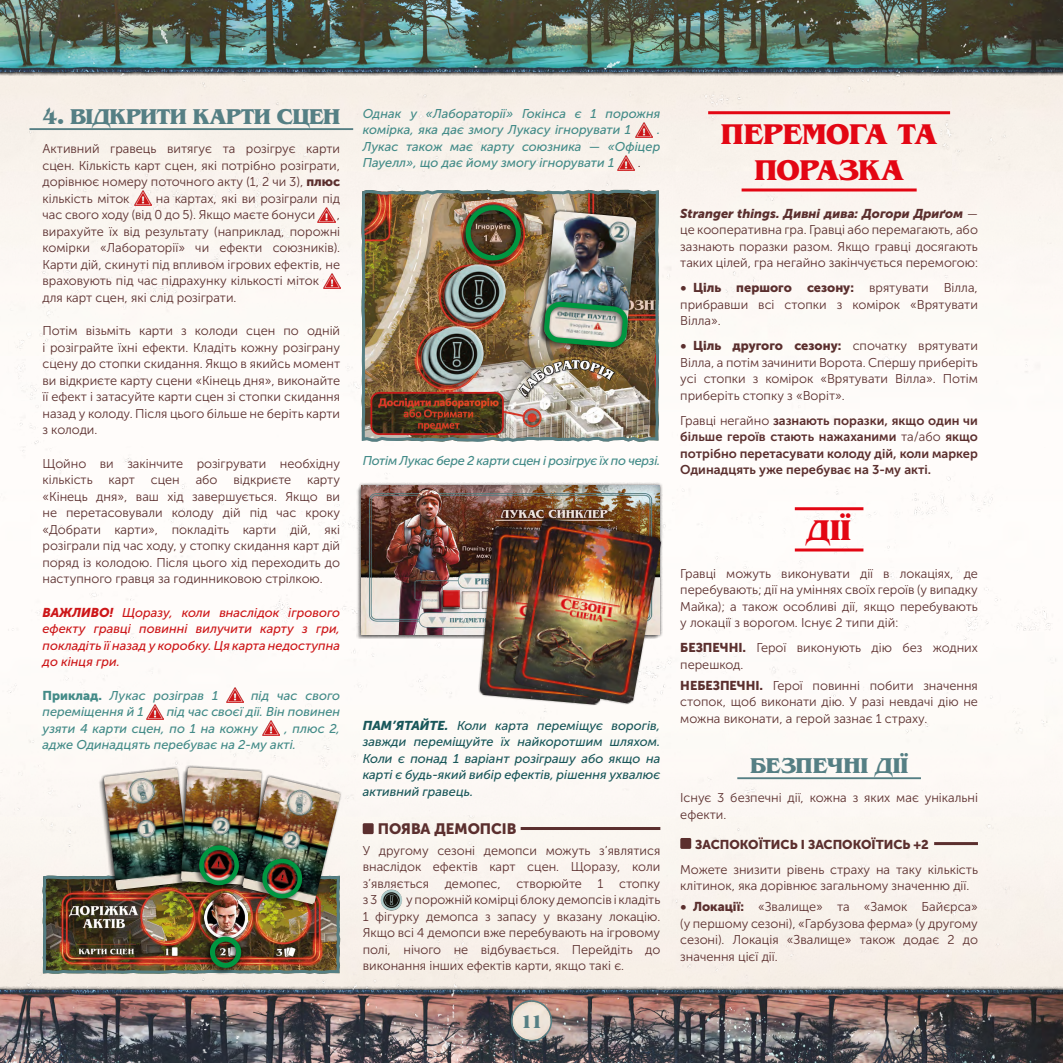
<style>
.page{position:relative;width:1063px;height:1063px;background:#fff}
.page>*{position:absolute;margin:0;border:0;box-sizing:border-box;transform-origin:0 0}
.t1{font:700 30px/36px "AG Benguiat Cyr";letter-spacing:-.01em;color:#e30613;text-align:center}
.t2{font:700 22.5px "AG Benguiat Cyr";letter-spacing:-.015em;color:#557f84}
.t3{font:700 19.5px "AG Benguiat Cyr";color:#557f84}
.t4{font:15px "Museo Sans Cyrl 900";color:#5b2f2e}
.t5{font:12.75px/16.5px "Museo Sans Cyrl 300";color:#5b2f2e;text-align:justify}
.t6{font:italic 12.75px/16.5px "Museo Sans Cyrillic 500";color:#438b88}
.t7{font:italic 12.75px/16.5px "Museo Sans Cyrillic 500";color:#19575a;text-align:justify}
.t8{font:12.75px/16.5px "Museo Sans Cyrl 700";color:#5b2f2e;text-align:justify}
.t9{font:italic 12.75px/16.5px "Museo Sans Cyrillic 500";color:#cd1719;text-align:justify}
.t10{font:12.75px "Museo Sans Cyrillic 900";color:#5b2f2e}
.t11{font:italic 12.75px "Museo Sans Cyrillic 500";letter-spacing:-.02em;color:#438b88}
.t12{font:italic 12.75px "Museo Sans Cyrillic 900";color:#5b2f2e}
.t13{font:12.75px "Museo Sans Cyrl 900";color:#5b2f2e}
.s1{font-family:"Museo Sans Cyrl 900"}
.s2{font-family:"Museo Sans Cyrillic 900"}
.s3{font-family:"Museo Sans Cyrillic 900";font-style:normal}
.s4{font-family:"Museo Sans Cyrl 300";font-style:normal}
.s5{font-family:"Museo Sans Cyrl 300"}
</style>
<div class="page">
<img style="left:0;top:76px;width:1063px;height:910px">
<svg style="left:0;top:72px;width:1063px;height:4px;background:#9e9a95"></svg>
<img style="left:594px;top:0;width:469px;height:72px">
<svg style="left:0;top:986px;width:1063px;height:4px;background:#b3afaa"></svg>
<img style="left:146px;top:990px;width:917px;height:73px">
<img style="left:0;top:990px;width:146px;height:73px">
<img style="left:0;top:0;width:593px;height:72px">
<img style="left:512px;top:1002px;width:39px;height:38px;border-radius:19px">
<div style="left:511px;top:1000px;width:41px;height:41px;border:2px solid #557f84;border-radius:50%"></div>
<img style="left:41px;top:765px;width:303px;height:210px">
<hr style="left:521px;top:827px;width:139px;height:3px;background:#5b2f2e">
<img style="left:360px;top:188px;width:301px;height:256px">
<div style="left:418px;top:327px;width:61px;height:60px;background:#000;opacity:.35"></div>
<div style="left:420px;top:335px;width:51px;height:50px;background:#000;opacity:.75"></div>
<div style="left:440px;top:265px;width:61px;height:60px;background:#000;opacity:.35"></div>
<div style="left:443px;top:273px;width:50px;height:50px;background:#000;opacity:.75"></div>
<div style="left:426px;top:323px;width:60px;height:60px;background:#000;opacity:.35"></div>
<div style="left:437px;top:325px;width:47px;height:47px;background:#fff;opacity:.75"></div>
<div style="left:428px;top:331px;width:51px;height:50px;background:#000;opacity:.75"></div>
<div style="left:448px;top:261px;width:60px;height:60px;background:#000;opacity:.35"></div>
<div style="left:459px;top:263px;width:47px;height:47px;background:#fff;opacity:.75"></div>
<div style="left:450px;top:269px;width:51px;height:50px;background:#000;opacity:.75"></div>
<div style="left:358px;top:482px;width:305px;height:156px;background:#000;opacity:.75"></div>
<img style="left:361px;top:485px;width:298px;height:149px">
<div style="left:437px;top:584px;width:29px;height:29px;background:#000;opacity:.35"></div>
<div style="left:442px;top:589px;width:19px;height:18px;background:#fff;opacity:.75"></div>
<div style="left:442px;top:590px;width:18px;height:17px;background:#000;opacity:.75"></div>
<img style="left:477px;top:515px;width:187px;height:192px">
<img style="left:514px;top:518px;width:148px;height:186px">
<div style="left:458px;top:204px;width:64px;height:64px;background:#000;opacity:.5"></div>
<img style="left:459px;top:199px;width:68px;height:68px">
<div style="left:537px;top:301px;width:92px;height:54px;background:#000;opacity:.5"></div>
<img style="left:540px;top:208px;width:99px;height:143px">
<hr style="left:29px;top:128px;width:324px;height:2px;background:#557f84">
<img style="left:134px;top:191px;width:17px;height:15px">
<img style="left:318px;top:207px;width:17px;height:15px">
<img style="left:323px;top:273px;width:17px;height:15px">
<img style="left:226px;top:688px;width:17px;height:15px">
<img style="left:147px;top:704px;width:17px;height:15px">
<img style="left:263px;top:721px;width:17px;height:15px">
<img style="left:636px;top:123px;width:17px;height:15px">
<img style="left:617px;top:156px;width:17px;height:15px">
<div style="left:363px;top:823px;width:11px;height:11px;background:#5b2f2e"></div>
<img style="left:381px;top:889px;width:21px;height:22px;border-radius:11px">
<hr style="left:708px;top:111px;width:242px;height:3px;background:#e30613">
<hr style="left:742px;top:189px;width:175px;height:3px;background:#e30613">
<hr style="left:795px;top:507px;width:68px;height:3px;background:#e30613">
<hr style="left:795px;top:549px;width:68px;height:3px;background:#e30613">
<hr style="left:737px;top:777px;width:184px;height:2px;background:#557f84">
<div style="left:680px;top:838px;width:11px;height:11px;background:#5b2f2e"></div>
<hr style="left:934px;top:842px;width:44px;height:3px;background:#5b2f2e">
<h2 class="t2" style="left:43px;top:104px;width:299px">4. ВІДКРИТИ КАРТИ СЦЕН</h2>
<p class="t5" style="left:43px;top:141px;width:299px">Активний гравець витягує та розігрує карти сцен. Кількість карт сцен, які потрібно розіграти, дорівнює номеру поточного акту (1, 2 чи 3), <span class="s1">плюс </span>кількість міток</p>
<p class="t5" style="left:43px;top:190px;width:299px;text-indent:113px">на картах, які ви розіграли під час свого ходу (від 0 до 5). Якщо маєте бонуси</p>
<p class="t5" style="left:43px;top:207px;width:299px;text-align:left;text-indent:294px">, вирахуйте їх від результату (наприклад, порожні комірки «Лабораторії» чи ефекти союзників).<br>Карти дій, скинуті під впливом ігрових ефектів, не враховують під час підрахунку кількості міток для карт сцен, які слід розіграти.</p>
<p class="t5" style="left:43px;top:323px;width:299px">Потім візьміть карти з колоди сцен по одній і розіграйте їхні ефекти. Кладіть кожну розіграну сцену до стопки скидання. Якщо в якийсь момент ви відкриєте карту сцени «Кінець дня», виконайте її ефект і затасуйте карти сцен зі стопки скидання назад у колоду. Після цього більше не беріть карти з колоди.</p>
<p class="t5" style="left:43px;top:455px;width:299px">Щойно ви закінчите розігрувати необхідну кількість карт сцен або відкриєте карту «Кінець дня», ваш хід завершується. Якщо ви не перетасовували колоду дій під час кроку «Добрати карти», покладіть карти дій, які розіграли під час ходу, у стопку скидання карт дій поряд із колодою. Після цього хід переходить до наступного гравця за годинниковою стрілкою.</p>
<p class="t9" style="left:43px;top:604px;width:299px"><span class="s2">ВАЖЛИВО!</span> Щоразу, коли внаслідок ігрового ефекту гравці повинні вилучити карту з гри, покладіть її назад у коробку. Ця карта недоступна до кінця гри.</p>
<p class="t6" style="left:43px;top:687px;width:177px"><span class="s3">Приклад.</span> Лукас розіграв 1</p>
<p class="t6" style="left:251px;top:687px;width:91px">під час свого</p>
<p class="t6" style="left:43px;top:704px;width:103px">переміщення й 1</p>
<p class="t6" style="left:43px;top:704px;width:299px;text-indent:124px">під час своєї дії. Він повинен узяти 4 карти сцен, по 1 на кожну</p>
<p class="t6" style="left:43px;top:720px;width:299px;text-indent:242px">, плюс 2, адже Одинадцять перебуває на 2-му акті.</p>
<p class="t6" style="left:363px;top:105px;width:299px">Однак у «Лабораторії» Гокінса є 1 порожня комірка, яка дає змогу Лукасу ігнорувати 1</p>
<p class="t6" style="left:363px;top:122px;width:299px;text-align:justify;text-indent:295px">.<br>Лукас також має карту союзника — «Офіцер Пауелл», що дає йому змогу ігнорувати 1</p>
<p class="t5" style="left:638px;top:155px;width:4px">.</p>
<p class="t11" style="left:363px;top:454px;width:299px">Потім Лукас бере 2 карти сцен і розігрує їх по черзі.</p>
<p class="t7" style="left:363px;top:717px;width:299px"><span class="s2">ПАМ’ЯТАЙТЕ.</span> Коли карта переміщує ворогів, завжди переміщуйте їх найкоротшим шляхом.<br>Коли є понад 1 варіант розіграшу або якщо на карті є будь-який вибір ефектів, рішення ухвалює активний гравець.</p>
<p class="t4" style="left:378px;top:820px;width:140px">ПОЯВА ДЕМОПСІВ</p>
<p class="t5" style="left:363px;top:842px;width:299px">У другому сезоні демопси можуть з’являтися внаслідок ефектів карт сцен. Щоразу, коли з’являється демопес, створюйте 1 стопку з 3</p>
<p class="t5" style="left:363px;top:892px;width:299px;text-indent:43px">у порожній комірці блоку демопсів і кладіть 1 фігурку демопса з запасу у вказану локацію.<br>Якщо всі 4 демопси вже перебувають на ігровому полі, нічого не відбувається. Перейдіть до виконання інших ефектів карти, якщо такі є.</p>
<h3 class="t3" style="left:520px;top:1010px;width:25px">11</h3>
<h1 class="t1" style="left:721px;top:116px;width:218px">ПЕРЕМОГА ТА<br>ПОРАЗКА</h1>
<p class="t12" style="left:680px;top:206px;width:299px">Stranger things. Дивні дива: Догори Дриґом <span class="s4">—</span></p>
<p class="t5" style="left:680px;top:222px;width:299px">це кооперативна гра. Гравці або перемагають, або зазнають поразки разом. Якщо гравці досягають таких цілей, гра негайно закінчується перемогою:</p>
<p class="t10" style="left:680px;top:281px;width:299px">• Ціль першого сезону: <span class="s5">врятувати Вілла,</span></p>
<p class="t5" style="left:680px;top:296px;width:299px">прибравши всі стопки з комірок «Врятувати<br>Вілла».</p>
<p class="t10" style="left:680px;top:339px;width:299px">• Ціль другого сезону: <span class="s5">спочатку врятувати</span></p>
<p class="t5" style="left:680px;top:354px;width:299px">Вілла, а потім зачинити Ворота. Спершу приберіть усі стопки з комірок «Врятувати Вілла». Потім приберіть стопку з «Воріт».</p>
<p class="t8" style="left:680px;top:412px;width:299px"><span class="s5">Гравці негайно</span> зазнають поразки, якщо один чи більше героїв стають нажаханими <span class="s5">та/або</span> якщо потрібно перетасувати колоду дій, коли маркер Одинадцять уже перебуває на 3-му акті.</p>
<h1 class="t1" style="left:808px;top:512px;width:45px">ДІЇ</h1>
<p class="t5" style="left:680px;top:565px;width:299px">Гравці можуть виконувати дії в локаціях, де перебувають; дії на уміннях своїх героїв (у випадку Майка); а також особливі дії, якщо перебувають у локації з ворогом. Існує 2 типи дій:</p>
<p class="t5" style="left:680px;top:640px;width:299px"><span class="s1">БЕЗПЕЧНІ.</span> Герої виконують дію без жодних перешкод.</p>
<p class="t5" style="left:680px;top:677px;width:299px"><span class="s1">НЕБЕЗПЕЧНІ.</span> Герої повинні побити значення стопок, щоб виконати дію. У разі невдачі дію не можна виконати, а герой зазнає 1 страху.</p>
<h2 class="t2" style="left:750px;top:753px;width:160px">БЕЗПЕЧНІ ДІЇ</h2>
<p class="t5" style="left:680px;top:790px;width:299px">Існує 3 безпечні дії, кожна з яких має унікальні ефекти.</p>
<p class="t13" style="left:695px;top:837px;width:235px">ЗАСПОКОЇТИСЬ І ЗАСПОКОЇТИСЬ +2</p>
<p class="t5" style="left:680px;top:861px;width:299px">Можете знизити рівень страху на таку кількість клітинок, яка дорівнює загальному значенню дії.</p>
<p class="t5" style="left:680px;top:899px;width:299px"><span class="s1">• Локації:</span> «Звалище» та «Замок Байєрса» (у першому сезоні), «Гарбузова ферма» (у другому сезоні). Локація «Звалище» також додає 2 до значення цієї дії.</p>
</div>
